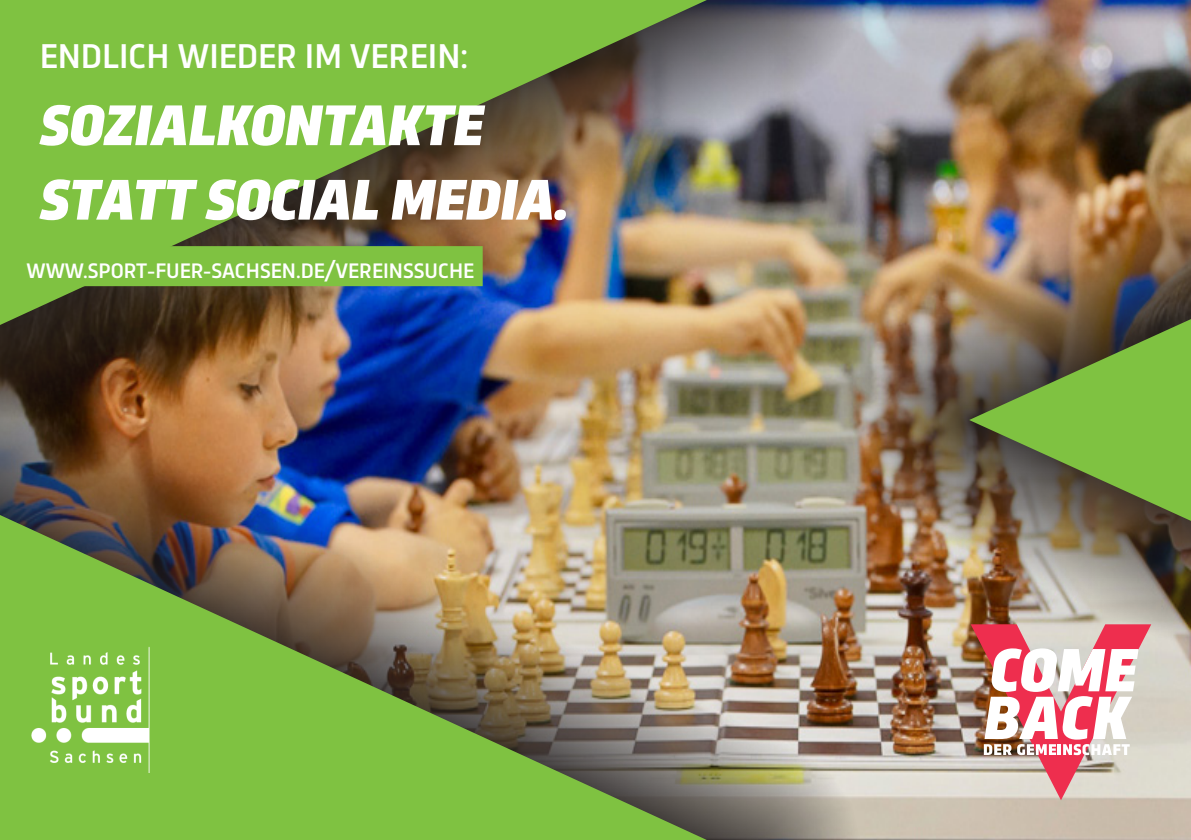
<style>
.page{position:relative;width:1191px;height:840px;background:#fff}
.page>*{position:absolute;margin:0;border:0;box-sizing:border-box;transform-origin:0 0}
.t1{font:italic 900 60px "Trasandina";color:#fff}
.t2{font:500 36px "Trasandina";color:#fff}
.t3{font:500 22px "Trasandina";color:#fff}
</style>
<div class="page">
<img style="left:0;top:0;width:1191px;height:839px">
<img style="left:26px;top:639px;width:137px;height:133px">
<div style="left:0;top:246px;width:483px;height:40px;background:#7fc241"></div>
<svg style="left:970px;top:624px;width:181px;height:175px"></svg>
<p class="t2" style="left:40px;top:29px;width:430px">ENDLICH WIEDER IM VEREIN:</p>
<p class="t1" style="left:40px;top:81px;width:444px">SOZIALKONTAKTE</p>
<p class="t1" style="left:40px;top:155px;width:530px">STATT SOCIAL MEDIA.</p>
<p class="t3" style="left:26px;top:254px;width:449px">WWW.SPORT-FUER-SACHSEN.DE/VEREINSSUCHE</p>
</div>
